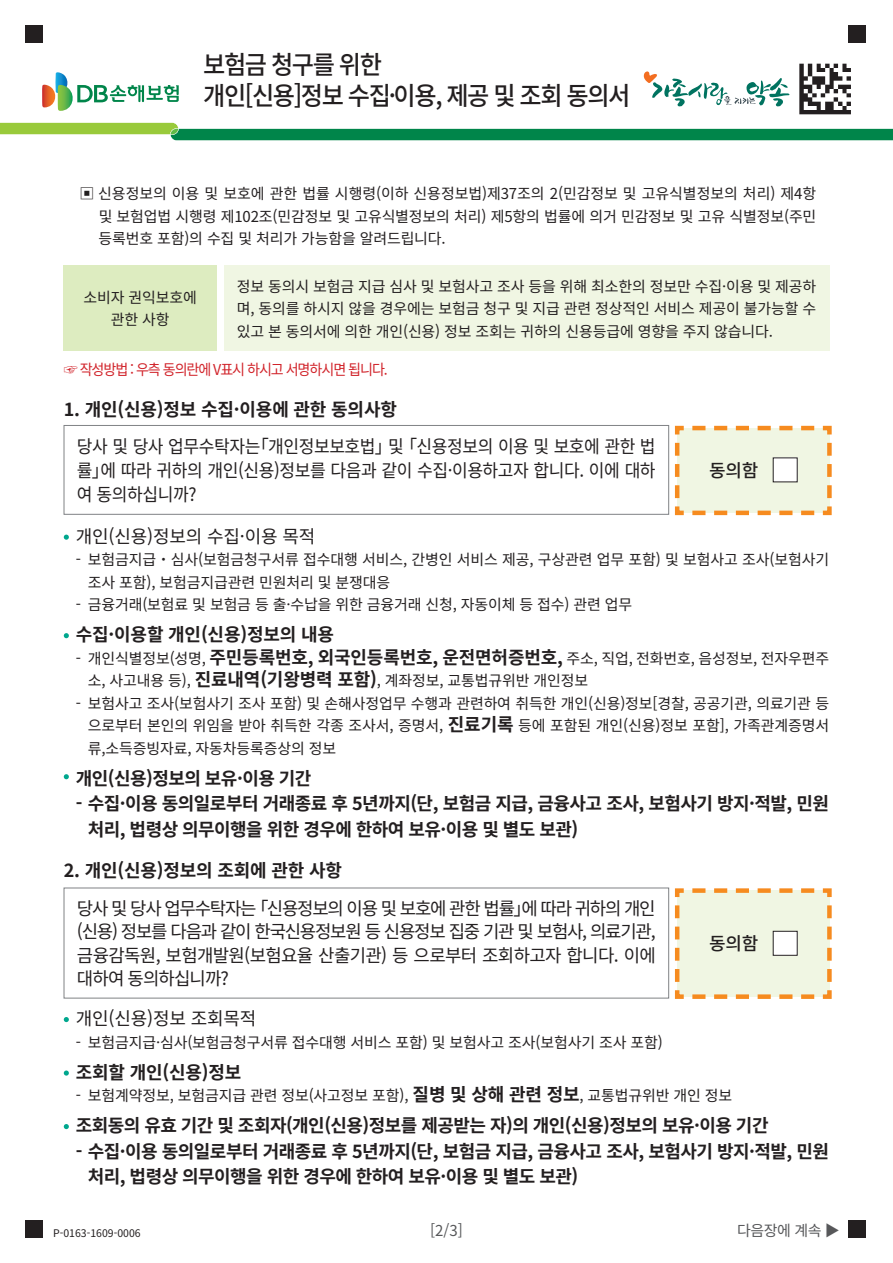
<style>
.page{position:relative;width:893px;height:1263px;background:#fff}
.page>*{position:absolute;margin:0;border:0;box-sizing:border-box;transform-origin:0 0}
.t1{font:500 25.5px "Noto Sans CJ Kkr";letter-spacing:-.06em;color:#231f20;scale:.95 1}
.본문_내용{font:700 18px/25.5px "Noto Sans CJ Kkr";letter-spacing:-.03em;color:#231f20}
.본문R_10pt{font:18px/23.2px "Noto Sans CJ Kkr";letter-spacing:-.03em;color:#231f20;text-align:justify}
.본문R_10pt-2{font:18px/24px "Noto Sans CJ Kkr";letter-spacing:-.03em;color:#231f20;text-align:justify;scale:.95 1}
.본문{font:700 18px "Noto Sans CJ Kkr";letter-spacing:-.03em;color:#231f20}
.본문_제목{font:700 18px "Noto Sans CJ Kkr";letter-spacing:-.01em;color:#231f20}
.본문-2{font:18px "Noto Sans CJ Kkr";letter-spacing:-.01em;color:#231f20}
.본문-3{font:700 18px "Noto Sans CJ Kkr";letter-spacing:-.01em;color:#231f20}
.본문R_10pt-3{font:500 18px "Noto Sans CJ Kkr";letter-spacing:-.01em;color:#231f20}
.본문_내용-2{font:15px/22.5px "Noto Sans CJ Kkr";letter-spacing:-.01em;color:#231f20}
.본문R_10pt-4{font:15px/22.5px "Noto Sans CJ Kkr";letter-spacing:-.01em;color:#231f20;text-align:justify}
.t2{font:15px "Noto Sans CJ Kkr";letter-spacing:-.075em;color:#d1232a;scale:.94 1}
.t3{font:15px "Noto Sans CJ Kkr";letter-spacing:-.03em;color:#57585a}
.t4{font:10.5px "Noto Sans CJ Kkr";color:#231f20}
.s1{font-weight:700;font-size:18px}
</style>
<div class="page">
<svg style="left:42px;top:72px;width:137px;height:39px"></svg>
<svg style="left:0;top:122px;width:893px;height:19px"></svg>
<div style="left:26px;top:26px;width:17px;height:17px;background:#231f20"></div>
<div style="left:26px;top:1220px;width:17px;height:17px;background:#231f20"></div>
<div style="left:849px;top:26px;width:17px;height:17px;background:#231f20"></div>
<div style="left:849px;top:1220px;width:17px;height:17px;background:#231f20"></div>
<svg style="left:643px;top:71px;width:147px;height:36px"></svg>
<div style="left:64px;top:425px;width:605px;height:89px;border:1px solid #808285"></div>
<svg style="left:674px;top:425px;width:158px;height:91px;background:#f0ebd1"></svg>
<div style="left:773px;top:458px;width:24px;height:24px;background:#fff"></div>
<svg style="left:64px;top:535px;width:5px;height:5px"></svg>
<svg style="left:64px;top:633px;width:5px;height:5px"></svg>
<svg style="left:64px;top:774px;width:5px;height:5px"></svg>
<svg style="left:674px;top:888px;width:158px;height:111px;background:#f0edd3"></svg>
<div style="left:773px;top:931px;width:24px;height:24px;background:#fff"></div>
<div style="left:773px;top:931px;width:25px;height:25px;border:1px solid #231f20"></div>
<svg style="left:64px;top:1017px;width:5px;height:5px"></svg>
<svg style="left:64px;top:1070px;width:5px;height:5px"></svg>
<svg style="left:64px;top:1124px;width:5px;height:5px"></svg>
<div style="left:64px;top:266px;width:153px;height:85px;background:#ddecc0"></div>
<div style="left:224px;top:266px;width:605px;height:85px;background:#f0f6e3"></div>
<img style="left:800px;top:64px;width:51px;height:50px">
<p class="t1" style="left:203px;top:50px;width:190px">보험금 청구를 위한</p>
<p class="t1" style="left:203px;top:81px;width:451px">개인[신용]정보 수집·이용, 제공 및 조회 동의서</p>
<p class="본문R_10pt-4" style="left:98px;top:183px;width:719px;text-indent:-19px">▣ 신용정보의 이용 및 보호에 관한 법률 시행령(이하 신용정보법)제37조의 2(민감정보 및 고유식별정보의 처리) 제4항 및 보험업법 시행령 제102조(민감정보 및 고유식별정보의 처리) 제5항의 법률에 의거 민감정보 및 고유 식별정보(주민 등록번호 포함)의 수집 및 처리가 가능함을 알려드립니다.</p>
<p class="본문R_10pt-4" style="left:237px;top:275px;width:581px">정보 동의시 보험금 지급 심사 및 보험사고 조사 등을 위해 최소한의 정보만 수집·이용 및 제공하 며, 동의를 하시지 않을 경우에는 보험금 청구 및 지급 관련 정상적인 서비스 제공이 불가능할 수 있고 본 동의서에 의한 개인(신용) 정보 조회는 귀하의 신용등급에 영향을 주지 않습니다.</p>
<p class="t2" style="left:64px;top:361px;width:346px">☞ 작성방법 : 우측 동의란에 V표시 하시고 서명하시면 됩니다.</p>
<p class="본문R_10pt-4" style="left:84px;top:286px;width:115px">소비자 권익보호에</p>
<p class="본문R_10pt-4" style="left:111px;top:309px;width:60px">관한 사항</p>
<p class="본문_제목" style="left:64px;top:399px;width:335px">1. 개인(신용)정보 수집·이용에 관한 동의사항</p>
<p class="본문R_10pt-2" style="left:77px;top:434px;width:611px">당사 및 당사 업무수탁자는「개인정보보호법」및 「신용정보의 이용 및 보호에 관한 법 률」에 따라 귀하의 개인(신용)정보를 다음과 같이 수집·이용하고자 합니다. 이에 대하 여 동의하십니까?</p>
<p class="본문R_10pt-3" style="left:709px;top:461px;width:51px">동의함</p>
<p class="본문-2" style="left:76px;top:526px;width:241px">개인(신용)정보의 수집·이용 목적</p>
<p class="본문_내용-2" style="left:88px;top:549px;width:743px;text-indent:-12px">- 보험금지급˙심사(보험금청구서류 접수대행 서비스, 간병인 서비스 제공, 구상관련 업무 포함) 및 보험사고 조사(보험사기 조사 포함), 보험금지급관련 민원처리 및 분쟁대응</p>
<p class="본문_내용-2" style="left:76px;top:594px;width:558px">- 금융거래(보험료 및 보험금 등 출·수납을 위한 금융거래 신청, 자동이체 등 접수) 관련 업무</p>
<p class="본문-3" style="left:76px;top:624px;width:260px">수집·이용할 개인(신용)정보의 내용</p>
<p class="본문_내용-2" style="left:88px;top:647px;width:743px;text-indent:-12px">- 개인식별정보(성명, <span class="s1">주민등록번호, 외국인등록번호, 운전면허증번호,</span> 주소, 직업, 전화번호, 음성정보, 전자우편주 소, 사고내용 등), <span class="s1">진료내역(기왕병력 포함)</span>, 계좌정보, 교통법규위반 개인정보</p>
<p class="본문_내용-2" style="left:88px;top:692px;width:743px;text-align:justify;text-indent:-12px">- 보험사고 조사(보험사기 조사 포함) 및 손해사정업무 수행과 관련하여 취득한 개인(신용)정보[경찰, 공공기관, 의료기관 등 으로부터 본인의 위임을 받아 취득한 각종 조사서, 증명서, <span class="s1">진료기록</span> 등에 포함된 개인(신용)정보 포함], 가족관계증명서 류,소득증빙자료, 자동차등록증상의 정보</p>
<p class="본문" style="left:76px;top:768px;width:237px">개인(신용)정보의 보유·이용 기간</p>
<p class="본문_내용" style="left:88px;top:791px;width:743px;text-indent:-12px">- 수집·이용 동의일로부터 거래종료 후 5년까지(단, 보험금 지급, 금융사고 조사, 보험사기 방지·적발, 민원 처리, 법령상 의무이행을 위한 경우에 한하여 보유·이용 및 별도 보관)</p>
<p class="본문_제목" style="left:64px;top:860px;width:280px">2. 개인(신용)정보의 조회에 관한 사항</p>
<p class="본문R_10pt" style="left:77px;top:897px;width:580px">당사 및 당사 업무수탁자는 「신용정보의 이용 및 보호에 관한 법률」에 따라 귀하의 개인 (신용) 정보를 다음과 같이 한국신용정보원 등 신용정보 집중 기관 및 보험사, 의료기관, 금융감독원, 보험개발원(보험요율 산출기관) 등 으로부터 조회하고자 합니다. 이에 대하여 동의하십니까?</p>
<p class="본문R_10pt-3" style="left:709px;top:934px;width:51px">동의함</p>
<p class="본문-2" style="left:76px;top:1008px;width:182px">개인(신용)정보 조회목적</p>
<p class="본문_내용-2" style="left:76px;top:1031px;width:588px">- 보험금지급·심사(보험금청구서류 접수대행 서비스 포함) 및 보험사고 조사(보험사기 조사 포함)</p>
<p class="본문" style="left:76px;top:1062px;width:167px">조회할 개인(신용)정보</p>
<p class="본문_내용-2" style="left:76px;top:1085px;width:658px">- 보험계약정보, 보험금지급 관련 정보(사고정보 포함), <span class="s1">질병 및 상해 관련 정보</span>, 교통법규위반 개인 정보</p>
<p class="본문" style="left:76px;top:1115px;width:694px">조회동의 유효 기간 및 조회자(개인(신용)정보를 제공받는 자)의 개인(신용)정보의 보유·이용 기간</p>
<p class="본문_내용" style="left:88px;top:1139px;width:743px;text-indent:-12px">- 수집·이용 동의일로부터 거래종료 후 5년까지(단, 보험금 지급, 금융사고 조사, 보험사기 방지·적발, 민원 처리, 법령상 의무이행을 위한 경우에 한하여 보유·이용 및 별도 보관)</p>
<p class="t4" style="left:53px;top:1227px;width:89px">P-0163-1609-0006</p>
<p class="t3" style="left:430px;top:1222px;width:34px">[2/3]</p>
<p class="t3" style="left:737px;top:1222px;width:104px">다음장에 계속 ▶</p>
</div>
